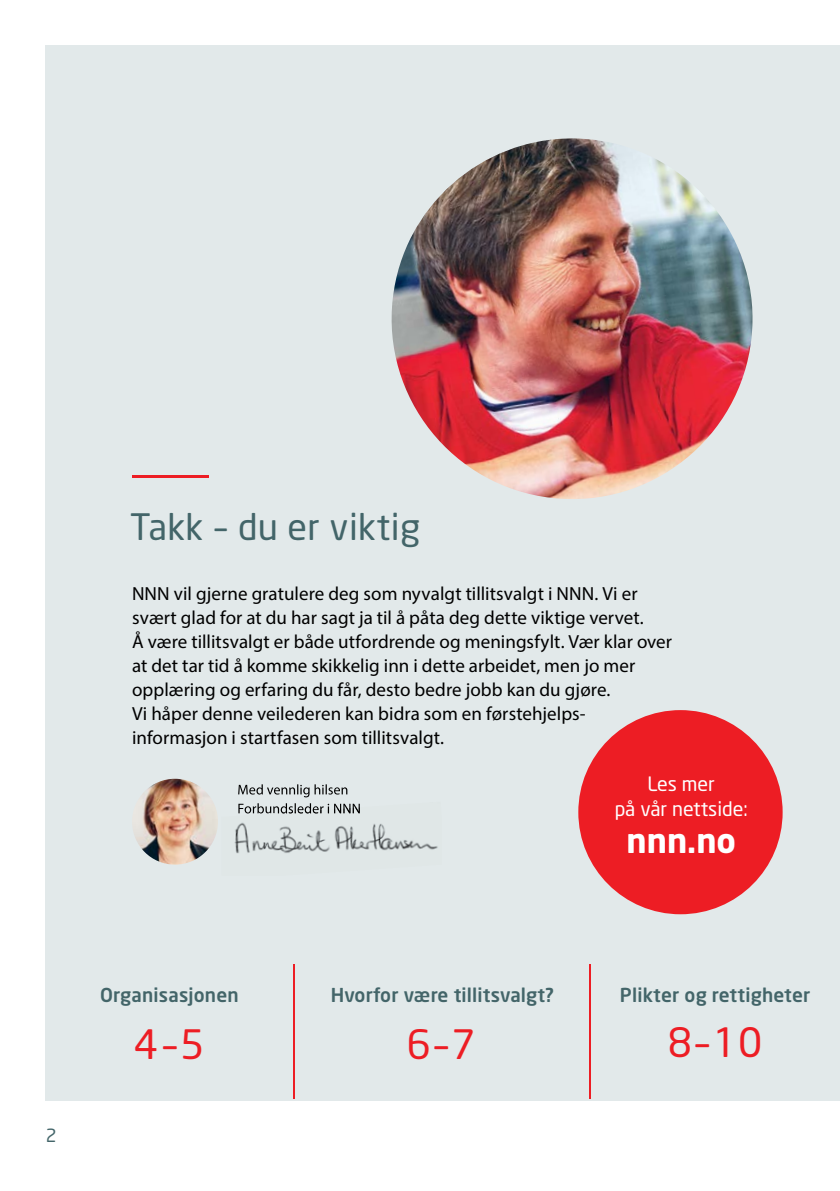
<style>
.page{position:relative;width:840px;height:1191px;background:#fff}
.page>*{position:absolute;margin:0;border:0;box-sizing:border-box;transform-origin:0 0}
.t1{font:40px "Neo Sans";color:#ed1d24}
.t2{font:36px "Neo Sans";letter-spacing:.01em;color:#436569}
.t3{font:700 33px "Neo Sans";color:#fff}
.t4{font:19.6px/24.8px "Neo Sans";color:#fff;text-align:center}
.t5{font:19px/24px "Myriad Pro";letter-spacing:.005em;color:#000}
.t6{font:500 19px "Neo Sans";letter-spacing:.01em;color:#436569}
.t7{font:18px "Neo Sans";color:#436569}
</style>
<div class="page">
<div style="left:45px;top:45px;width:794px;height:1056px;background:#e2e9ea"></div>
<hr style="left:589px;top:964px;width:1px;height:134px;background:#ed1d24">
<hr style="left:293px;top:964px;width:1px;height:134px;background:#ed1d24">
<div style="left:578px;top:710px;width:204px;height:204px;background:#ed1d24;border-radius:50%"></div>
<img style="left:132px;top:778px;width:86px;height:86px;border-radius:43px">
<svg style="left:238px;top:784px;width:109px;height:13px"></svg>
<hr style="left:132px;top:476px;width:76px;height:2px;background:#ed1d24">
<img style="left:391px;top:138px;width:362px;height:361px">
<img style="left:234px;top:803px;width:204px;height:51px">
<img style="left:274px;top:807px;width:85px;height:6px">
<h2 class="t2" style="left:130px;top:505px;width:292px">Takk – du er viktig</h2>
<p class="t5" style="left:132px;top:581px;width:541px">NNN vil gjerne gratulere deg som nyvalgt tillitsvalgt i NNN. Vi er svært glad for at du har sagt ja til å påta deg dette viktige vervet.<br>Å være tillitsvalgt er både utfordrende og meningsfylt. Vær klar over at det tar tid å komme skikkelig inn i dette arbeidet, men jo mer opplæring og erfaring du får, desto bedre jobb kan du gjøre.<br>Vi håper denne veilederen kan bidra som en førstehjelps&shy;informasjon i startfasen som tillitsvalgt.</p>
<p class="t4" style="left:614px;top:771px;width:135px">Les mer<br>på vår nettside:</p>
<h3 class="t3" style="left:626px;top:820px;width:111px">nnn.no</h3>
<p class="t7" style="left:46px;top:1124px;width:12px">2</p>
<p class="t6" style="left:100px;top:982px;width:140px">Organisasjonen</p>
<p class="t6" style="left:330px;top:982px;width:224px">Hvorfor være tillitsvalgt?</p>
<p class="t6" style="left:619px;top:983px;width:192px">Plikter og rettigheter</p>
<h1 class="t1" style="left:134px;top:1020px;width:72px">4–5</h1>
<h1 class="t1" style="left:406px;top:1020px;width:70px">6–7</h1>
<h1 class="t1" style="left:667px;top:1017px;width:96px">8–10</h1>
</div>
